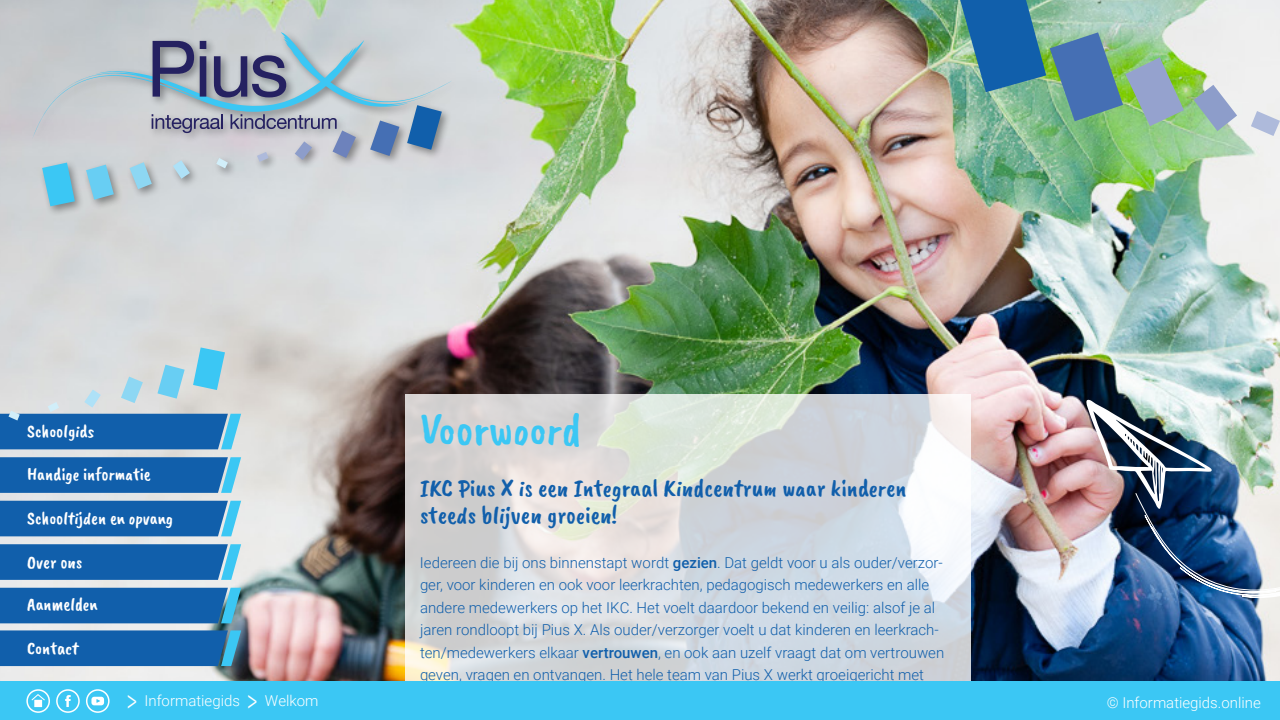
<style>
.page{position:relative;width:1280px;height:720px;background:#fff}
.page>*{position:absolute;margin:0;border:0;box-sizing:border-box;transform-origin:0 0}
.t1{font:45px "Caveat Brush";color:#3bc7f4}
.t2{font:25px/26.5px "Caveat Brush";color:#115fab}
.t3{font:18.25px "Caveat Brush";color:#fff}
.t4{font:300 15px/22.5px "Roboto";color:#115fab}
.t5{font:300 15px "Roboto";color:#fff}
.s1{font-size:32px}
.s2{font-weight:500}
</style>
<div class="page">
<img style="left:0;top:0;width:1280px;height:682px">
<svg style="left:405px;top:394px;width:565px;height:288px;background:#d7dbdd"></svg>
<svg style="left:0;top:457px;width:241px;height:36px;background:#1b68b0"></svg>
<svg style="left:0;top:501px;width:241px;height:35px;background:#1967b0"></svg>
<svg style="left:0;top:544px;width:241px;height:36px;background:#1b69b0"></svg>
<svg style="left:0;top:588px;width:241px;height:35px;background:#1665ad"></svg>
<svg style="left:0;top:630px;width:241px;height:36px;background:#1664ac"></svg>
<svg style="left:1251px;top:111px;width:29px;height:25px"></svg>
<svg style="left:1194px;top:85px;width:43px;height:46px"></svg>
<img style="left:960px;top:0;width:224px;height:126px">
<svg style="left:0;top:347px;width:241px;height:102px;background:#8eb2ce"></svg>
<div style="left:30px;top:29px;width:430px;height:188px;background:#000;opacity:.4"></div>
<svg style="left:32px;top:32px;width:420px;height:174px;background:#b6c1cc"></svg>
<img style="left:1086px;top:400px;width:194px;height:205px">
<div style="left:0;top:682px;width:1280px;height:38px;background:#3bc7f4"></div>
<svg style="left:56px;top:689px;width:24px;height:24px"></svg>
<svg style="left:86px;top:689px;width:24px;height:24px"></svg>
<svg style="left:26px;top:689px;width:24px;height:24px"></svg>
<div style="left:34px;top:700px;width:8px;height:7px;background:#fff"></div>
<p class="t3" style="left:27px;top:420px;width:69px">Schoolgids</p>
<p class="t1" style="left:420px;top:403px;width:163px">Voorwoord</p>
<p class="t3" style="left:27px;top:463px;width:125px">Handige informatie</p>
<p class="t3" style="left:27px;top:508px;width:147px">Schooltijden en opvang</p>
<p class="t3" style="left:27px;top:552px;width:57px">Over ons</p>
<p class="t3" style="left:27px;top:594px;width:72px">Aanmelden</p>
<p class="t3" style="left:27px;top:638px;width:53px">Contact</p>
<p class="t5" style="left:127px;top:691px;width:193px"><span class="s1">&gt;</span> Informatiegids <span class="s1">&gt;</span> Welkom</p>
<p class="t5" style="left:1107px;top:692px;width:156px">© Informatiegids.online</p>
<p class="t2" style="left:420px;top:475px;width:488px">IKC Pius X is een Integraal Kindcentrum waar kinderen steeds blijven groeien!</p>
<p class="t4" style="left:420px;top:550px;width:526px">Iedereen die bij ons binnenstapt wordt <span class="s2">gezien</span>. Dat geldt voor u als ouder/verzor&shy;ger, voor kinderen en ook voor leerkrachten, pedagogisch medewerkers en alle andere medewerkers op het IKC. Het voelt daardoor bekend en veilig: alsof je al jaren rondloopt bij Pius X. Als ouder/verzorger voelt u dat kinderen en leerkrach&shy;ten/medewerkers elkaar <span class="s2">vertrouwen</span>, en ook aan uzelf vraagt dat om vertrouwen geven, vragen en ontvangen. Het hele team van Pius X werkt groeigericht met</p>
</div>
